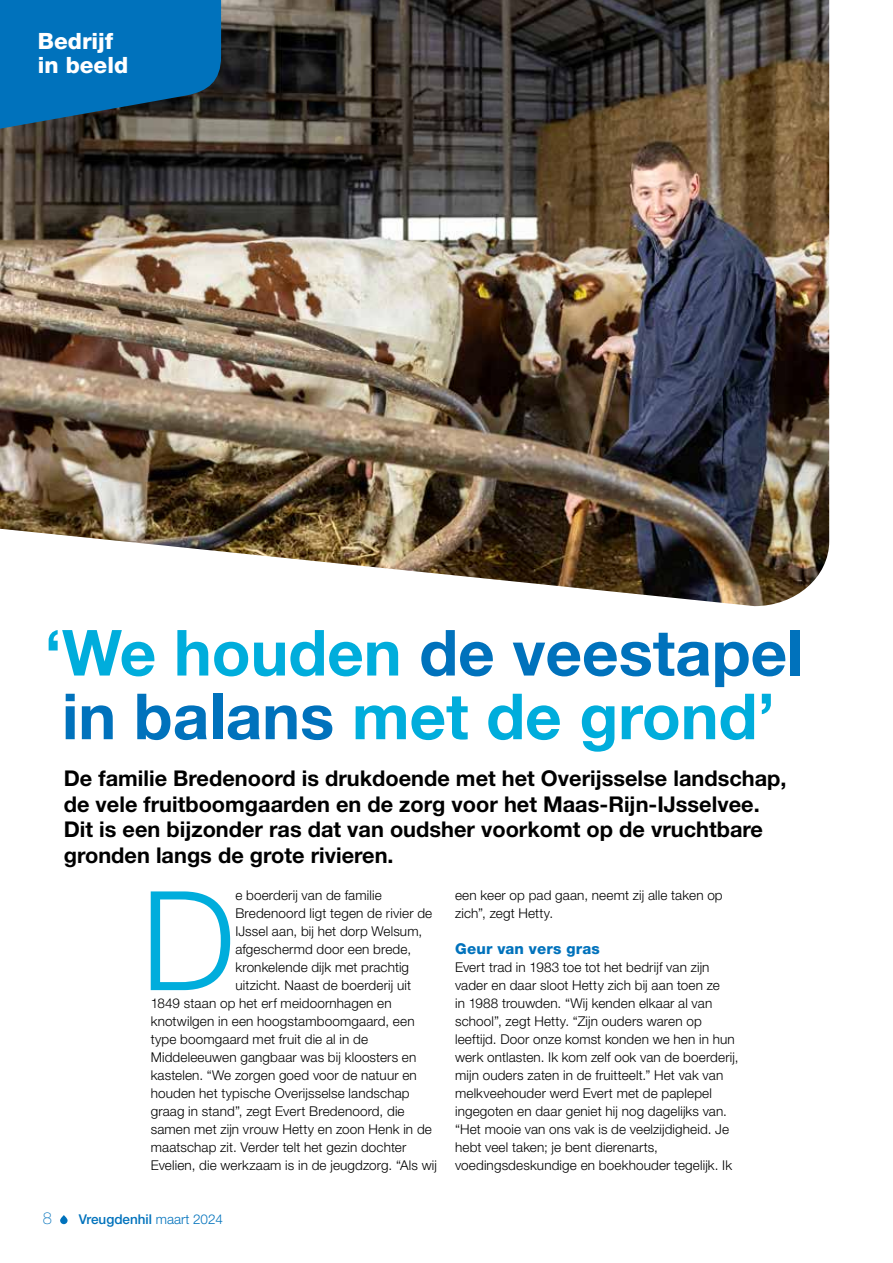
<style>
.page{position:relative;width:893px;height:1263px;background:#fff}
.page>*{position:absolute;margin:0;border:0;box-sizing:border-box;transform-origin:0 0}
.t1{font:300 138.15px "Helvetica Neue LT Std";color:#00addc}
.t2{font:700 63.6px/63.6px "Helvetica Neue LT Std";color:#00addc}
.t3{font:800 22.5px/24px "Helvetica Neue LT Std";color:#fff}
.t4{font:700 21.75px/25.5px "Helvetica Neue LT Std";color:#000}
.t5{font:100 16.5px "Helvetica Neue LT Std";color:#0072bc}
.t6{font:800 15px "Helvetica Neue LT Std";letter-spacing:.015em;color:#0072bc}
.t7{font:300 13.5px/18px "Helvetica Neue LT Std";letter-spacing:.01em;color:#000}
.t8{font:500 13.5px "Helvetica Neue LT Std";color:#0072bc}
.s1{color:#0072bc}
.s2{font-weight:300}
</style>
<div class="page">
<svg style="left:60px;top:1215px;width:8px;height:9px"></svg>
<img style="left:0;top:0;width:829px;height:606px">
<svg style="left:0;top:0;width:221px;height:131px;background:#0b69a4"></svg>
<h3 class="t3" style="left:38px;top:29px;width:92px">Bedrijf in beeld</h3>
<h2 class="t2" style="left:44px;top:620px;width:761px">‘We houden <span class="s1">de veestapel in balans</span> met de grond’</h2>
<h3 class="t4" style="left:64px;top:765px;width:724px">De familie Bredenoord is drukdoende met het Overijsselse landschap, de vele fruitboomgaarden en de zorg voor het Maas-Rijn-IJsselvee.<br>Dit is een bijzonder ras dat van oudsher voorkomt op de vruchtbare gronden langs de grote rivieren.</h3>
<h1 class="t1" style="left:141px;top:856px;width:96px">D</h1>
<p class="t7" style="left:235px;top:886px;width:148px">e boerderij van de familie</p>
<p class="t7" style="left:235px;top:904px;width:198px">Bredenoord ligt tegen de rivier de</p>
<p class="t7" style="left:235px;top:922px;width:188px">IJssel aan, bij het dorp Welsum,</p>
<p class="t7" style="left:235px;top:940px;width:177px">afgeschermd door een brede,</p>
<p class="t7" style="left:235px;top:958px;width:175px">kronkelende dijk met prachtig</p>
<p class="t7" style="left:235px;top:976px;width:177px">uitzicht. Naast de boerderij uit</p>
<p class="t7" style="left:151px;top:994px;width:243px">1849 staan op het erf meidoornhagen en</p>
<p class="t7" style="left:151px;top:1012px;width:265px">knotwilgen in een hoogstamboomgaard, een</p>
<p class="t7" style="left:151px;top:1030px;width:219px">type boomgaard met fruit die al in de</p>
<p class="t7" style="left:151px;top:1048px;width:267px">Middeleeuwen gangbaar was bij kloosters en</p>
<p class="t7" style="left:151px;top:1066px;width:268px">kastelen. “We zorgen goed voor de natuur en</p>
<p class="t7" style="left:151px;top:1084px;width:260px">houden het typische Overijsselse landschap</p>
<p class="t7" style="left:151px;top:1102px;width:255px">graag in stand”, zegt Evert Bredenoord, die</p>
<p class="t7" style="left:151px;top:1120px;width:283px">samen met zijn vrouw Hetty en zoon Henk in de</p>
<p class="t7" style="left:151px;top:1138px;width:257px">maatschap zit. Verder telt het gezin dochter</p>
<p class="t7" style="left:151px;top:1156px;width:288px">Evelien, die werkzaam is in de jeugdzorg. “Als wij</p>
<p class="t5" style="left:43px;top:1209px;width:11px">8</p>
<p class="t8" style="left:79px;top:1211px;width:146px">Vreugdenhil <span class="s2">maart 2024</span></p>
<p class="t7" style="left:455px;top:886px;width:269px">een keer op pad gaan, neemt zij alle taken op zich”, zegt Hetty.</p>
<p class="t6" style="left:455px;top:940px;width:146px">Geur van vers gras</p>
<p class="t7" style="left:455px;top:958px;width:285px">Evert trad in 1983 toe tot het bedrijf van zijn vader en daar sloot Hetty zich bij aan toen ze<br>in 1988 trouwden. “Wij kenden elkaar al van school”, zegt Hetty. “Zijn ouders waren op leeftijd. Door onze komst konden we hen in hun werk ontlasten. Ik kom zelf ook van de boerderij, mijn ouders zaten in de fruitteelt.” Het vak van melkveehouder werd Evert met de paplepel ingegoten en daar geniet hij nog dagelijks van. “Het mooie van ons vak is de veelzijdigheid. Je hebt veel taken; je bent dierenarts, voedingsdeskundige en boekhouder tegelijk. Ik</p>
</div>
